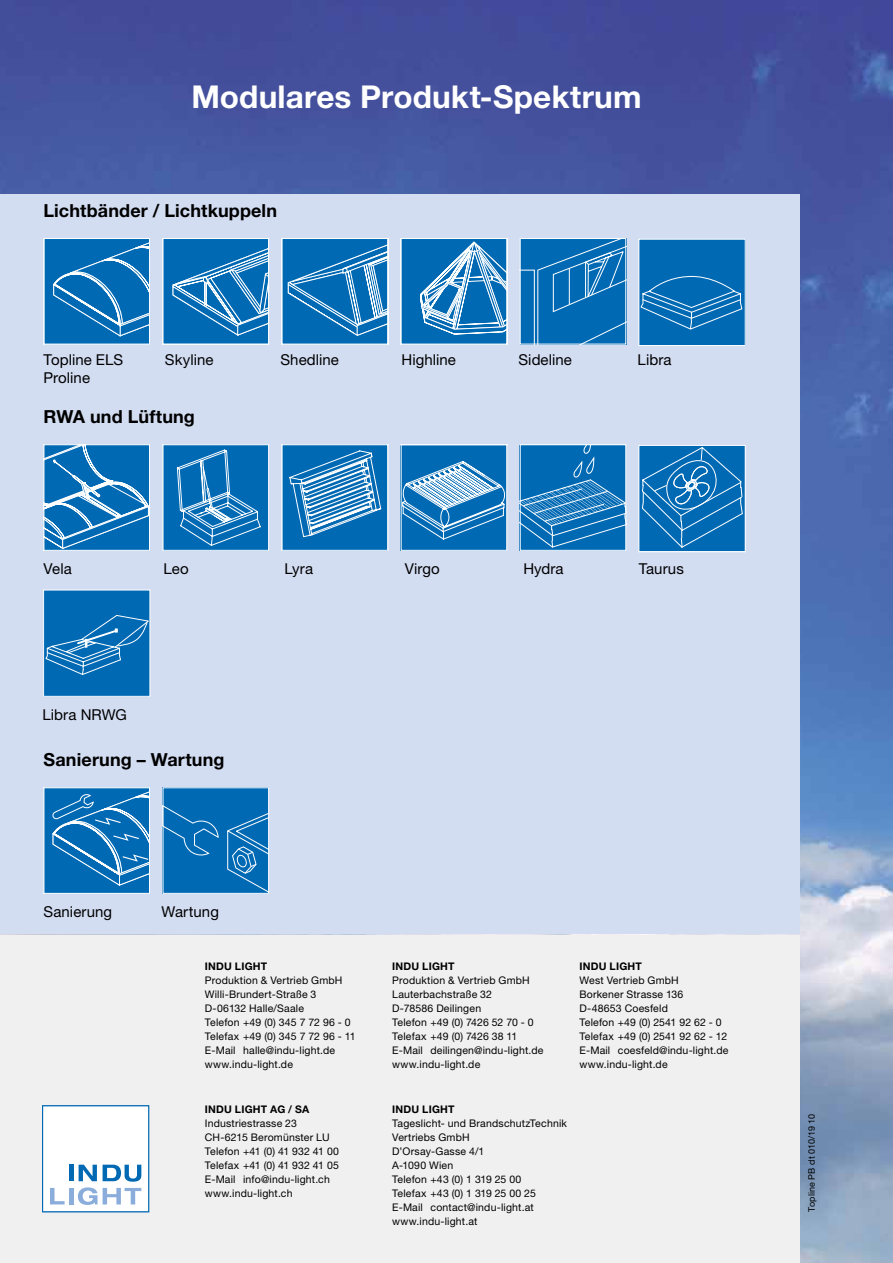
<style>
.page{position:relative;width:893px;height:1263px;background:#fff}
.page>*{position:absolute;margin:0;border:0;box-sizing:border-box;transform-origin:0 0}
.t1{font:700 31.5px "Helvetica Neue LT Pro";letter-spacing:.005em;color:#fff}
.t2{font:700 18px "Helvetica Neue LT Pro";letter-spacing:.01em;color:#000}
.t3{font:15px "Helvetica Neue LT Pro";letter-spacing:.005em;color:#000}
.t4{font:10.5px/14.1px "Helvetica Neue LT Pro";letter-spacing:.015em;color:#000}
.t5{font:700 10.5px "Helvetica Neue LT Pro";letter-spacing:.025em;color:#000}
.t6{font:9px "Helvetica Neue LT Pro";letter-spacing:.01em;color:#000}
</style>
<div class="page">
<img style="left:0;top:0;width:893px;height:1263px">
<div style="left:1px;top:935px;width:798px;height:328px;background:#f0f0f0"></div>
<div style="left:0;top:194px;width:799px;height:740px;background:#d3ddf2"></div>
<svg style="left:46px;top:789px;width:102px;height:103px;background:#1d7abc"></svg>
<div style="left:44px;top:787px;width:106px;height:107px;border:1px solid #fff"></div>
<div style="left:163px;top:787px;width:106px;height:107px;background:#0069b4"></div>
<svg style="left:165px;top:806px;width:54px;height:50px"></svg>
<svg style="left:227px;top:813px;width:40px;height:79px"></svg>
<div style="left:163px;top:787px;width:106px;height:107px;border:1px solid #fff"></div>
<div style="left:44px;top:590px;width:106px;height:106px;background:#0069b4"></div>
<svg style="left:45px;top:615px;width:103px;height:60px"></svg>
<div style="left:43px;top:590px;width:107px;height:107px;border:1px solid #fff"></div>
<svg style="left:46px;top:240px;width:102px;height:102px;background:#1776ba"></svg>
<div style="left:44px;top:238px;width:106px;height:106px;border:1px solid #fff"></div>
<svg style="left:165px;top:240px;width:102px;height:102px;background:#217cbd"></svg>
<div style="left:163px;top:238px;width:106px;height:106px;border:1px solid #fff"></div>
<svg style="left:284px;top:240px;width:102px;height:102px;background:#217cbd"></svg>
<div style="left:282px;top:238px;width:106px;height:106px;border:1px solid #fff"></div>
<svg style="left:403px;top:240px;width:102px;height:102px;background:#3688c3"></svg>
<div style="left:401px;top:238px;width:106px;height:106px;border:1px solid #fff"></div>
<svg style="left:522px;top:240px;width:102px;height:102px;background:#1173b9"></svg>
<div style="left:639px;top:239px;width:106px;height:106px;background:#0069b4"></div>
<svg style="left:640px;top:276px;width:103px;height:54px"></svg>
<div style="left:638px;top:239px;width:108px;height:107px;border:1px solid #fff"></div>
<svg style="left:165px;top:446px;width:102px;height:103px;background:#1f7bbd"></svg>
<div style="left:163px;top:444px;width:106px;height:107px;border:1px solid #fff"></div>
<svg style="left:284px;top:446px;width:102px;height:103px;background:#3185c2"></svg>
<div style="left:282px;top:444px;width:106px;height:107px;border:1px solid #fff"></div>
<svg style="left:403px;top:446px;width:102px;height:103px;background:#3588c3"></svg>
<div style="left:401px;top:444px;width:106px;height:107px;border:1px solid #fff"></div>
<div style="left:639px;top:445px;width:106px;height:106px;background:#0069b4"></div>
<svg style="left:642px;top:447px;width:101px;height:101px"></svg>
<div style="left:638px;top:445px;width:108px;height:107px;border:1px solid #fff"></div>
<svg style="left:46px;top:446px;width:102px;height:103px;background:#267fbf"></svg>
<div style="left:44px;top:444px;width:106px;height:107px;border:1px solid #fff"></div>
<svg style="left:522px;top:446px;width:102px;height:102px;background:#1b78bb"></svg>
<div style="left:520px;top:444px;width:106px;height:107px;border:1px solid #fff"></div>
<svg style="left:44px;top:1107px;width:103px;height:103px"></svg>
<div style="left:42px;top:1105px;width:107px;height:107px;border:1px solid #0069b4"></div>
<h1 class="t1" style="left:191px;top:76px;width:452px">Modulares Produkt-Spektrum</h1>
<h2 class="t2" style="left:44px;top:199px;width:235px">Lichtbänder / Lichtkuppeln</h2>
<h3 class="t3" style="left:44px;top:350px;width:81px">Topline ELS</h3>
<h3 class="t3" style="left:165px;top:350px;width:50px">Skyline</h3>
<h3 class="t3" style="left:280px;top:350px;width:60px">Shedline</h3>
<h3 class="t3" style="left:401px;top:350px;width:56px">Highline</h3>
<h3 class="t3" style="left:518px;top:350px;width:55px">Sideline</h3>
<h3 class="t3" style="left:638px;top:350px;width:35px">Libra</h3>
<h3 class="t3" style="left:44px;top:368px;width:48px">Proline</h3>
<h2 class="t2" style="left:44px;top:405px;width:153px">RWA und Lüftung</h2>
<h3 class="t3" style="left:44px;top:560px;width:30px">Vela</h3>
<h3 class="t3" style="left:164px;top:560px;width:27px">Leo</h3>
<h3 class="t3" style="left:285px;top:560px;width:30px">Lyra</h3>
<h3 class="t3" style="left:405px;top:560px;width:37px">Virgo</h3>
<h3 class="t3" style="left:523px;top:560px;width:42px">Hydra</h3>
<h3 class="t3" style="left:639px;top:560px;width:47px">Taurus</h3>
<h3 class="t3" style="left:43px;top:705px;width:86px">Libra NRWG</h3>
<h2 class="t2" style="left:44px;top:748px;width:182px">Sanierung – Wartung</h2>
<h3 class="t3" style="left:44px;top:902px;width:70px">Sanierung</h3>
<h3 class="t3" style="left:162px;top:902px;width:59px">Wartung</h3>
<p class="t5" style="left:205px;top:959px;width:64px">INDU LIGHT</p>
<p class="t4" style="left:205px;top:973px;width:152px">Produktion &amp; Vertrieb GmbH<br>Willi-Brundert-Straße 3<br>D-06132 Halle/Saale<br>Telefon +49 (0) 345 7 72 96 - 0<br>Telefax +49 (0) 345 7 72 96 - 11<br>E-Mail halle@indu-light.de www.indu-light.de</p>
<p class="t5" style="left:205px;top:1102px;width:106px">INDU LIGHT AG / SA</p>
<p class="t4" style="left:205px;top:1116px;width:136px">Industriestrasse 23<br>CH-6215 Beromünster LU<br>Telefon +41 (0) 41 932 41 00<br>Telefax +41 (0) 41 932 41 05<br>E-Mail info@indu-light.ch www.indu-light.ch</p>
<p class="t5" style="left:392px;top:959px;width:64px">INDU LIGHT</p>
<p class="t4" style="left:392px;top:973px;width:153px">Produktion &amp; Vertrieb GmbH<br>Lauterbachstraße 32<br>D-78586 Deilingen<br>Telefon +49 (0) 7426 52 70 - 0<br>Telefax +49 (0) 7426 38 11<br>E-Mail deilingen@indu-light.de www.indu-light.de</p>
<p class="t5" style="left:579px;top:959px;width:64px">INDU LIGHT</p>
<p class="t4" style="left:579px;top:972px;width:150px">West Vertrieb GmbH<br>Borkener Strasse 136<br>D-48653 Coesfeld<br>Telefon +49 (0) 2541 92 62 - 0<br>Telefax +49 (0) 2541 92 62 - 12<br>E-Mail coesfeld@indu-light.de www.indu-light.de</p>
<p class="t5" style="left:392px;top:1102px;width:64px">INDU LIGHT</p>
<p class="t4" style="left:392px;top:1116px;width:176px">Tageslicht- und BrandschutzTechnik<br>Vertriebs GmbH<br>D’Orsay-Gasse 4/1<br>A-1090 Wien<br>Telefon +43 (0) 1 319 25 00<br>Telefax +43 (0) 1 319 25 00 25<br>E-Mail contact@indu-light.at www.indu-light.at</p>
<p class="t6" style="left:806px;top:1212px;width:99px;rotate:-90deg">Topline PB dt 010/19 10</p>
</div>
